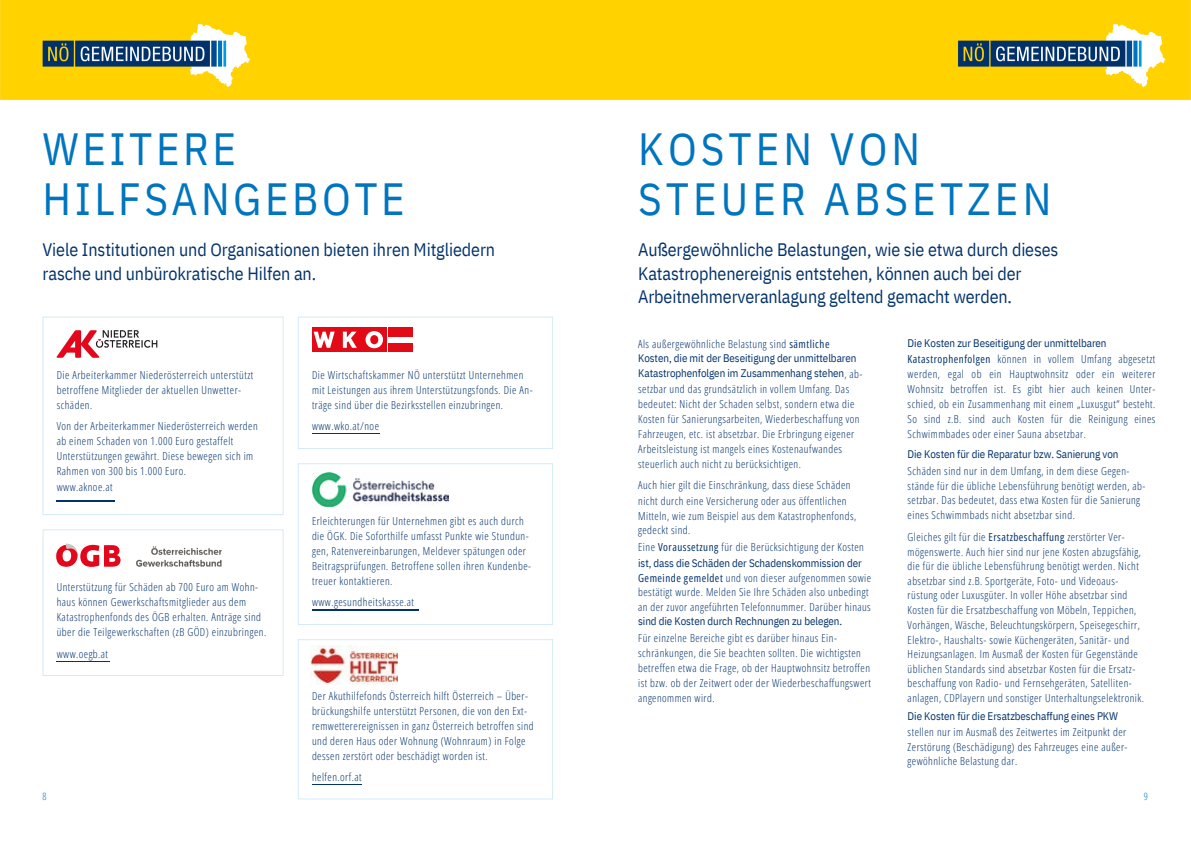
<style>
.page{position:relative;width:1191px;height:843px;background:#fff}
.page>*{position:absolute;margin:0;border:0;box-sizing:border-box;transform-origin:0 0}
.t1{font:45px/49.5px "IBM Plex Sans Cond";letter-spacing:.09em;color:#0075bf}
.t2{font:18px/23.2px "IBM Plex Sans Cond";letter-spacing:-.01em;color:#03326c}
.t3{font:300 11px/15px "Open Sans Condensed";letter-spacing:.045em;color:#03326c}
.t4{font:11px "IBM Plex Sans Cond";letter-spacing:-.005em;color:#03326c}
.t5{font:300 10px "Open Sans Condensed";color:#0075bf}
.s1{font-weight:400}
.s2{font-family:"Open Sans Condensed";font-weight:300}
</style>
<div class="page">
<svg style="left:43px;top:316px;width:240px;height:199px"></svg>
<hr style="left:57px;top:500px;width:57px;height:1px;background:#03326c">
<svg style="left:298px;top:463px;width:255px;height:161px"></svg>
<hr style="left:312px;top:609px;width:106px;height:1px;background:#03326c">
<svg style="left:298px;top:639px;width:255px;height:160px"></svg>
<hr style="left:312px;top:784px;width:49px;height:1px;background:#03326c">
<img style="left:0;top:0;width:1190px;height:100px">
<img style="left:310px;top:645px;width:87px;height:39px">
<svg style="left:43px;top:529px;width:240px;height:146px"></svg>
<img style="left:52px;top:325px;width:111px;height:37px">
<img style="left:131px;top:541px;width:96px;height:30px">
<svg style="left:298px;top:316px;width:255px;height:133px"></svg>
<img style="left:313px;top:472px;width:135px;height:34px">
<p class="t1" style="left:43px;top:124px;width:363px">WEITERE<br>HILFSANGEBOTE</p>
<p class="t1" style="left:638px;top:124px;width:414px">KOSTEN VON<br>STEUER ABSETZEN</p>
<p class="t2" style="left:43px;top:238px;width:454px">Viele Institutionen und Organisationen bieten ihren Mitgliedern rasche und unbürokratische Hilfen an.</p>
<p class="t2" style="left:638px;top:238px;width:422px">Außergewöhnliche Belastungen, wie sie etwa durch dieses<br>Katastrophenereignis entstehen, können auch bei der<br>Arbeitnehmerveranlagung geltend gemacht werden.</p>
<p class="t3" style="left:57px;top:367px;width:198px">Die Arbeiterkammer Niederösterreich unterstützt betroffene Mitglieder der aktuellen Unwetter&shy;schäden.</p>
<p class="t3" style="left:57px;top:418px;width:202px">Von der Arbeiterkammer Niederösterreich werden</p>
<p class="t3" style="left:57px;top:433px;width:178px">ab einem Schaden von 1.000 Euro gestaffelt</p>
<p class="t3" style="left:57px;top:448px;width:198px">Unterstützungen gewährt. Diese bewegen sich im</p>
<p class="t3" style="left:57px;top:463px;width:131px">Rahmen von 300 bis 1.000 Euro.</p>
<p class="t3" style="left:57px;top:479px;width:57px">www.aknoe.at</p>
<p class="t3" style="left:57px;top:579px;width:211px">Unterstützung für Schäden ab 700 Euro am Wohn&shy;haus können Gewerkschaftsmitglieder aus dem Katastrophenfonds des ÖGB erhalten. Anträge sind über die Teilgewerkschaften (zB GÖD) einzubringen.</p>
<p class="t3" style="left:57px;top:645px;width:53px">www.oegb.at</p>
<p class="t3" style="left:312px;top:367px;width:222px">Die Wirtschaftskammer NÖ unterstützt Unternehmen mit Leistungen aus ihrem Unterstützungsfonds. Die An&shy;träge sind über die Bezirksstellen einzubringen.</p>
<h1 class="t3" style="left:312px;top:418px;width:69px">www.wko.at/noe</h1>
<p class="t3" style="left:312px;top:513px;width:220px">Erleichterungen für Unternehmen gibt es auch durch die ÖGK. Die Soforthilfe umfasst Punkte wie Stundun&shy;gen, Ratenvereinbarungen, Meldever spätungen oder Beitragsprüfungen. Betroffene sollen ihren Kundenbe&shy;treuer kontaktieren.</p>
<p class="t3" style="left:312px;top:594px;width:104px">www.gesundheitskasse.at</p>
<h2 class="t3" style="left:312px;top:688px;width:223px">Der Akuthilfefonds Österreich hilft Österreich – Über&shy;brückungshilfe unterstützt Personen, die von den Ext&shy;remwetterereignissen in ganz Österreich betroffen sind und deren Haus oder Wohnung (Wohnraum) in Folge dessen zerstört oder beschädigt worden ist.</h2>
<p class="t3" style="left:312px;top:769px;width:51px">helfen.orf.at</p>
<p class="t3" style="left:638px;top:336px;width:193px">Als außergewöhnliche Belastung sind <span class="s1">sämtliche</span></p>
<p class="t4" style="left:638px;top:351px;width:220px">Kosten, die mit der Beseitigung der unmittelbaren</p>
<p class="t4" style="left:638px;top:366px;width:226px">Katastrophenfolgen im Zusammenhang stehen<span class="s2">, ab-</span></p>
<p class="t3" style="left:638px;top:381px;width:223px">setzbar und das grundsätzlich in vollem Umfang. Das bedeutet: Nicht der Schaden selbst, sondern etwa die Kosten für Sanierungsarbeiten, Wiederbeschaffung von Fahrzeugen, etc. ist absetzbar. Die Erbringung eigener Arbeitsleistung ist mangels eines Kostenaufwandes steuerlich auch nicht zu berücksichtigen.</p>
<p class="t3" style="left:638px;top:477px;width:214px">Auch hier gilt die Einschränkung, dass diese Schäden</p>
<p class="t3" style="left:638px;top:493px;width:210px">nicht durch eine Versicherung oder aus öffentlichen</p>
<p class="t3" style="left:638px;top:508px;width:219px">Mitteln, wie zum Beispiel aus dem Katastrophenfonds,</p>
<p class="t3" style="left:638px;top:522px;width:54px">gedeckt sind.</p>
<p class="t3" style="left:638px;top:539px;width:227px">Eine <span class="s1">Voraussetzung</span> für die Berücksichtigung der Kosten</p>
<p class="t4" style="left:638px;top:555px;width:225px">ist, dass die Schäden der Schadenskommission der</p>
<p class="t3" style="left:638px;top:569px;width:234px"><span class="s1">Gemeinde gemeldet</span> und von dieser aufgenommen sowie</p>
<p class="t3" style="left:638px;top:584px;width:232px">bestätigt wurde. Melden Sie Ihre Schäden also unbedingt</p>
<p class="t3" style="left:638px;top:599px;width:234px">an der zuvor angeführten Telefonnummer. Darüber hinaus</p>
<p class="t4" style="left:638px;top:613px;width:205px">sind die Kosten durch Rechnungen zu belegen.</p>
<p class="t3" style="left:638px;top:629px;width:200px">Für einzelne Bereiche gibt es darüber hinaus Ein-</p>
<p class="t3" style="left:638px;top:645px;width:224px">schränkungen, die Sie beachten sollten. Die wichtigsten</p>
<p class="t3" style="left:638px;top:660px;width:233px">betreffen etwa die Frage, ob der Hauptwohnsitz betroffen</p>
<p class="t3" style="left:638px;top:674px;width:234px">ist bzw. ob der Zeitwert oder der Wiederbeschaffungswert</p>
<p class="t3" style="left:638px;top:689px;width:78px">angenommen wird.</p>
<p class="t4" style="left:907px;top:336px;width:200px">Die Kosten zur Beseitigung der unmittelbaren</p>
<p class="t3" style="left:907px;top:351px;width:249px;text-align:justify"><span class="s1">Katastrophenfolgen</span> können in vollem Umfang abgesetzt werden, egal ob ein Hauptwohnsitz oder ein weiterer Wohnsitz betroffen ist. Es gibt hier auch keinen Unter&shy;schied, ob ein Zusammenhang mit einem „Luxusgut“ besteht.<br>So sind z.B. sind auch Kosten für die Reinigung eines Schwimmbades oder einer Sauna absetzbar.</p>
<p class="t4" style="left:907px;top:447px;width:212px">Die Kosten für die Reparatur bzw. Sanierung von</p>
<p class="t3" style="left:907px;top:463px;width:223px">Schäden sind nur in dem Umfang, in dem diese Gegen-</p>
<p class="t3" style="left:907px;top:478px;width:239px">stände für die übliche Lebensführung benötigt werden, ab-</p>
<p class="t3" style="left:907px;top:492px;width:234px">setzbar. Das bedeutet, dass etwa Kosten für die Sanierung</p>
<p class="t3" style="left:907px;top:507px;width:169px">eines Schwimmbads nicht absetzbar sind.</p>
<p class="t3" style="left:907px;top:529px;width:218px">Gleiches gilt für die <span class="s1">Ersatzbeschaffung</span> zerstörter Ver-</p>
<p class="t3" style="left:907px;top:544px;width:235px">mögenswerte. Auch hier sind nur jene Kosten abzugsfähig,</p>
<p class="t3" style="left:907px;top:558px;width:233px">die für die übliche Lebensführung benötigt werden. Nicht</p>
<p class="t3" style="left:907px;top:573px;width:212px">absetzbar sind z.B. Sportgeräte, Foto- und Videoaus-</p>
<p class="t3" style="left:907px;top:587px;width:221px">rüstung oder Luxusgüter. In voller Höhe absetzbar sind</p>
<p class="t3" style="left:907px;top:602px;width:230px">Kosten für die Ersatzbeschaffung von Möbeln, Teppichen,</p>
<p class="t3" style="left:907px;top:616px;width:234px">Vorhängen, Wäsche, Beleuchtungskörpern, Speisegeschirr,</p>
<p class="t3" style="left:907px;top:631px;width:223px">Elektro-, Haushalts- sowie Küchengeräten, Sanitär- und</p>
<p class="t3" style="left:907px;top:646px;width:232px">Heizungsanlagen. Im Ausmaß der Kosten für Gegenstände</p>
<p class="t3" style="left:907px;top:661px;width:229px">üblichen Standards sind absetzbar Kosten für die Ersatz-</p>
<p class="t3" style="left:907px;top:675px;width:226px">beschaffung von Radio- und Fernsehgeräten, Satelliten-</p>
<p class="t3" style="left:907px;top:690px;width:238px">anlagen, CDPlayern und sonstiger Unterhaltungselektronik.</p>
<p class="t4" style="left:907px;top:708px;width:212px">Die Kosten für die Ersatzbeschaffung eines PKW</p>
<p class="t3" style="left:907px;top:724px;width:220px">stellen nur im Ausmaß des Zeitwertes im Zeitpunkt der</p>
<p class="t3" style="left:907px;top:739px;width:221px">Zerstörung (Beschädigung) des Fahrzeuges eine außer-</p>
<p class="t3" style="left:907px;top:753px;width:111px">gewöhnliche Belastung dar.</p>
<p class="t5" style="left:43px;top:789px;width:6px">8</p>
<p class="t5" style="left:1143px;top:789px;width:6px">9</p>
</div>
